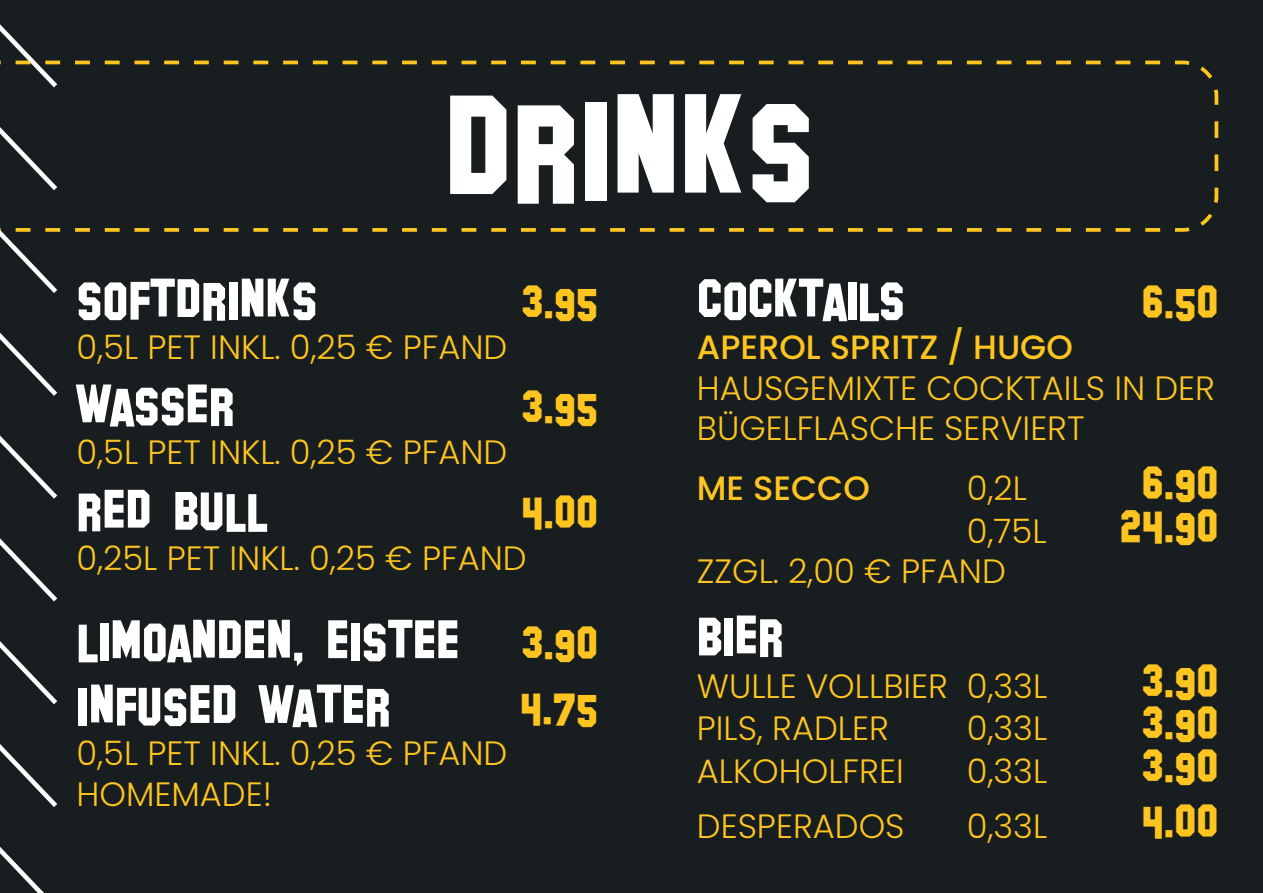
<style>
.page{position:relative;width:1263px;height:893px;background:#181d20}
.page>*{position:absolute;margin:0;border:0;box-sizing:border-box;transform-origin:0 0}
.t1{font:140.62px "SF Hollywood Hills";color:#fff}
.t2{font:54px/64.8px "SF Hollywood Hills";color:#fff}
.t3{font:45.75px "SF Hollywood Hills";color:#fec521}
.t4{font:300 33.75px/40.5px "Poppins";color:#fec521}
.t5{font:500 33.75px "Poppins";color:#fec521}
.s1{font-size:45.75px;color:#fec521}
</style>
<div class="page">
<svg style="left:75px;top:60px;width:1144px;height:172px"></svg>
<svg style="left:0;top:24px;width:61px;height:869px"></svg>
<h1 class="t1" style="left:445px;top:86px;width:371px">DRINKS</h1>
<h2 class="t2" style="left:77px;top:269px;width:242px">SOFTDRINKS</h2>
<h3 class="t3" style="left:521px;top:282px;width:78px">3.95</h3>
<p class="t4" style="left:77px;top:327px;width:432px">0,5L PET INKL. 0,25 € PFAND</p>
<h2 class="t2" style="left:77px;top:374px;width:160px">WASSER</h2>
<h3 class="t3" style="left:521px;top:387px;width:78px">3.95</h3>
<p class="t4" style="left:77px;top:432px;width:432px">0,5L PET INKL. 0,25 € PFAND</p>
<h2 class="t2" style="left:77px;top:479px;width:193px">RED BULL</h2>
<h3 class="t3" style="left:522px;top:493px;width:78px">4.00</h3>
<p class="t4" style="left:77px;top:538px;width:452px">0,25L PET INKL. 0,25 € PFAND</p>
<h2 class="t2" style="left:77px;top:610px;width:523px">LIMOANDEN, EISTEE <span class="s1">3.90<br></span>INFUSED WATER</h2>
<h3 class="t3" style="left:520px;top:688px;width:79px">4.75</h3>
<p class="t4" style="left:77px;top:733px;width:432px">0,5L PET INKL. 0,25 € PFAND<br>HOMEMADE!</p>
<h2 class="t2" style="left:697px;top:269px;width:209px">COCKTAILS</h2>
<h3 class="t3" style="left:1142px;top:282px;width:78px">6.50</h3>
<p class="t5" style="left:697px;top:328px;width:377px">APEROL SPRITZ / HUGO</p>
<p class="t4" style="left:697px;top:368px;width:520px">HAUSGEMIXTE COCKTAILS IN DER<br>BÜGELFLASCHE SERVIERT</p>
<p class="t5" style="left:697px;top:469px;width:174px">ME SECCO</p>
<p class="t4" style="left:967px;top:468px;width:62px">0,2L</p>
<h3 class="t3" style="left:1142px;top:463px;width:78px">6.90</h3>
<p class="t4" style="left:967px;top:511px;width:81px">0,75L</p>
<h3 class="t3" style="left:1120px;top:506px;width:100px">24.90</h3>
<p class="t4" style="left:697px;top:551px;width:310px">ZZGL. 2,00 € PFAND</p>
<h2 class="t2" style="left:697px;top:605px;width:88px">BIER</h2>
<p class="t4" style="left:697px;top:666px;width:352px">WULLE VOLLBIER 0,33L</p>
<h3 class="t3" style="left:1141px;top:661px;width:78px">3.90</h3>
<p class="t4" style="left:697px;top:708px;width:194px">PILS, RADLER</p>
<p class="t4" style="left:967px;top:708px;width:82px">0,33L</p>
<h3 class="t3" style="left:1141px;top:704px;width:78px">3.90</h3>
<p class="t4" style="left:697px;top:751px;width:208px">ALKOHOLFREI</p>
<p class="t4" style="left:967px;top:751px;width:82px">0,33L</p>
<h3 class="t3" style="left:1141px;top:746px;width:78px">3.90</h3>
<p class="t4" style="left:697px;top:806px;width:209px">DESPERADOS</p>
<p class="t4" style="left:967px;top:806px;width:82px">0,33L</p>
<h3 class="t3" style="left:1142px;top:801px;width:78px">4.00</h3>
</div>
